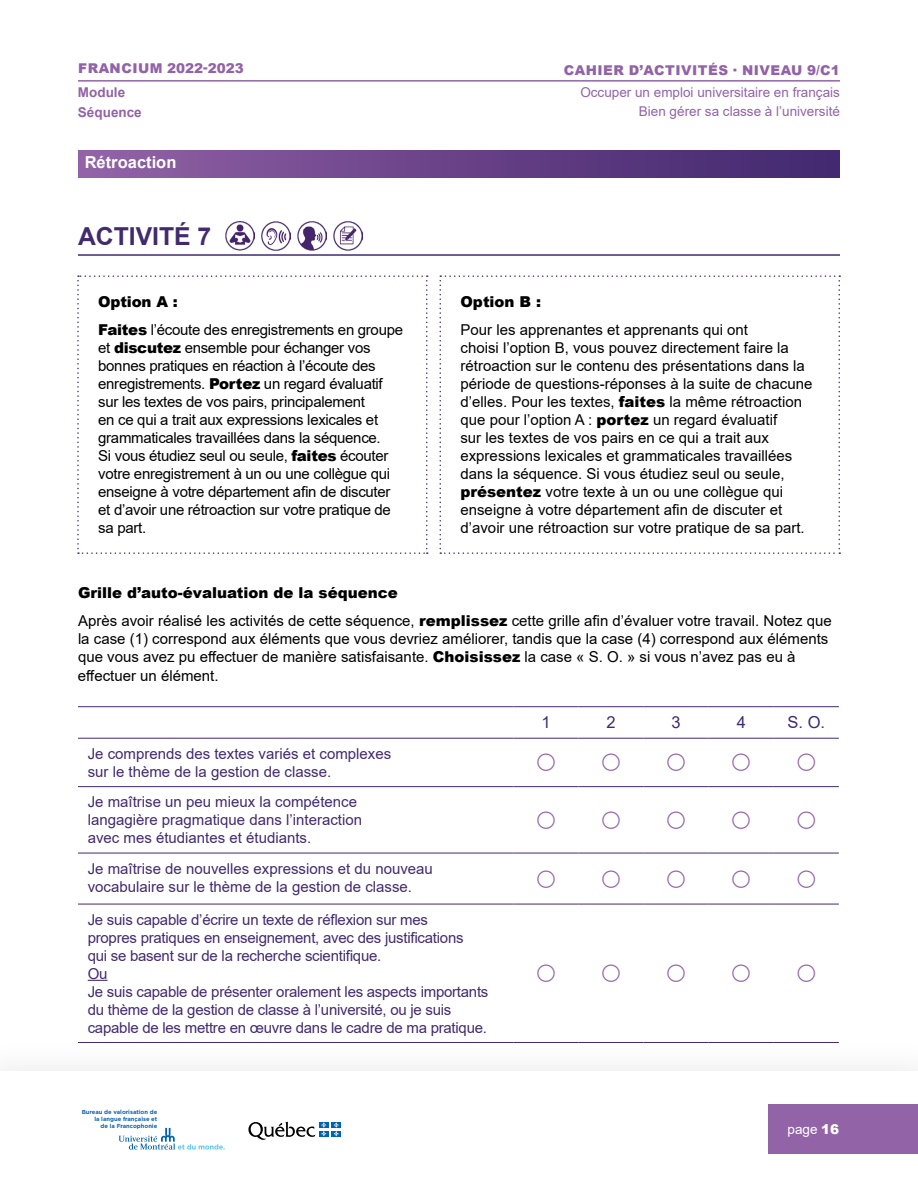
<style>
.page{position:relative;width:918px;height:1188px;background:#fff}
.page>*{position:absolute;margin:0;border:0;box-sizing:border-box;transform-origin:0 0}
.t1{font:700 24.75px "Arial";color:#422a6f}
.t2{font:700 16.5px "Arial";color:#fff}
.t3{font:16.5px "Arial";color:#422a6f}
.t4{font:15px/18px "Arial";color:#000}
.t5{font:15px/18px "Arial";letter-spacing:-.015em;color:#422a6f}
.t6{font:15px/18px "Arial";letter-spacing:-.02em;color:#000}
.t7{font:900 15px "Arial";color:#000}
.t8{font:13.5px "Arial";color:#9263a7}
.t9{font:900 13.5px "Arial";letter-spacing:.035em;color:#9263a7}
.t10{font:700 13.5px "Arial";color:#9263a7}
.t11{font:13.5px "Arial";color:#fff}
.t12{font:700 5.85px/6.8px "Gotham";color:#0f65af;text-align:right}
.s1{font-weight:900}
</style>
<div class="page">
<div style="left:0;top:1035px;width:918px;height:153px;background:#fcfbfc"></div>
<div style="left:0;top:1071px;width:918px;height:117px;background:#fff"></div>
<div style="left:768px;top:1105px;width:150px;height:49px;background:#9263a7"></div>
<hr style="left:78px;top:80px;width:195px;height:2px;background:#9263a7">
<hr style="left:273px;top:80px;width:567px;height:2px;background:#9263a7">
<div style="left:319px;top:1122px;width:10px;height:6px;background:#0063af"></div>
<div style="left:331px;top:1122px;width:10px;height:6px;background:#0063af"></div>
<div style="left:319px;top:1131px;width:10px;height:6px;background:#0063af"></div>
<svg style="left:248px;top:1122px;width:78px;height:18px"></svg>
<div style="left:331px;top:1131px;width:10px;height:6px;background:#0063af"></div>
<svg style="left:334px;top:1122px;width:5px;height:14px"></svg>
<svg style="left:119px;top:1128px;width:106px;height:22px"></svg>
<div style="left:78px;top:150px;width:762px;height:27px;background:linear-gradient(to right,#9261a5,#40266d)"></div>
<hr style="left:78px;top:254px;width:762px;height:2px;background:#422a6f">
<img style="left:225px;top:221px;width:29px;height:30px">
<img style="left:261px;top:221px;width:30px;height:30px">
<img style="left:297px;top:221px;width:30px;height:30px">
<img style="left:334px;top:221px;width:29px;height:30px">
<hr style="left:78px;top:786px;width:436px;height:1px;background:#422a6f">
<hr style="left:514px;top:786px;width:65px;height:1px;background:#422a6f">
<hr style="left:579px;top:786px;width:65px;height:1px;background:#422a6f">
<hr style="left:644px;top:786px;width:65px;height:1px;background:#422a6f">
<hr style="left:709px;top:786px;width:65px;height:1px;background:#422a6f">
<hr style="left:774px;top:786px;width:65px;height:1px;background:#422a6f">
<hr style="left:78px;top:853px;width:436px;height:1px;background:#422a6f">
<hr style="left:514px;top:853px;width:65px;height:1px;background:#422a6f">
<hr style="left:579px;top:853px;width:65px;height:1px;background:#422a6f">
<hr style="left:644px;top:853px;width:65px;height:1px;background:#422a6f">
<hr style="left:709px;top:853px;width:65px;height:1px;background:#422a6f">
<hr style="left:774px;top:853px;width:65px;height:1px;background:#422a6f">
<hr style="left:514px;top:904px;width:65px;height:1px;background:#422a6f">
<hr style="left:579px;top:904px;width:65px;height:1px;background:#422a6f">
<hr style="left:644px;top:904px;width:65px;height:1px;background:#422a6f">
<hr style="left:709px;top:904px;width:65px;height:1px;background:#422a6f">
<hr style="left:774px;top:904px;width:65px;height:1px;background:#422a6f">
<hr style="left:514px;top:1042px;width:65px;height:1px;background:#422a6f">
<hr style="left:579px;top:1042px;width:65px;height:1px;background:#422a6f">
<hr style="left:644px;top:1042px;width:65px;height:1px;background:#422a6f">
<hr style="left:709px;top:1042px;width:65px;height:1px;background:#422a6f">
<hr style="left:774px;top:1042px;width:65px;height:1px;background:#422a6f">
<hr style="left:78px;top:904px;width:436px;height:1px;background:#422a6f">
<hr style="left:78px;top:1042px;width:436px;height:1px;background:#422a6f">
<hr style="left:78px;top:706px;width:436px;height:1px;background:#422a6f">
<hr style="left:514px;top:706px;width:65px;height:1px;background:#422a6f">
<hr style="left:579px;top:706px;width:65px;height:1px;background:#422a6f">
<hr style="left:644px;top:706px;width:65px;height:1px;background:#422a6f">
<hr style="left:709px;top:706px;width:65px;height:1px;background:#422a6f">
<hr style="left:774px;top:706px;width:65px;height:1px;background:#422a6f">
<hr style="left:78px;top:738px;width:436px;height:1px;background:#422a6f">
<hr style="left:514px;top:738px;width:65px;height:1px;background:#422a6f">
<hr style="left:579px;top:738px;width:65px;height:1px;background:#422a6f">
<hr style="left:644px;top:738px;width:65px;height:1px;background:#422a6f">
<hr style="left:709px;top:738px;width:65px;height:1px;background:#422a6f">
<hr style="left:774px;top:738px;width:65px;height:1px;background:#422a6f">
<svg style="left:88px;top:980px;width:20px;height:1px"></svg>
<svg style="left:77px;top:275px;width:351px;height:279px"></svg>
<svg style="left:440px;top:275px;width:400px;height:279px"></svg>
<p class="t9" style="left:78px;top:59px;width:167px">FRANCIUM 2022-2023</p>
<p class="t9" style="left:564px;top:60px;width:278px">CAHIER D’ACTIVITÉS · NIVEAU 9/C1</p>
<p class="t10" style="left:78px;top:82px;width:49px">Module</p>
<p class="t8" style="left:580px;top:83px;width:261px">Occuper un emploi universitaire en français</p>
<p class="t10" style="left:78px;top:103px;width:65px">Séquence</p>
<p class="t8" style="left:639px;top:101px;width:203px">Bien gérer sa classe à l’université</p>
<p class="t2" style="left:85px;top:151px;width:93px">Rétroaction</p>
<h1 class="t1" style="left:78px;top:218px;width:135px">ACTIVITÉ 7</h1>
<p class="t6" style="left:98px;top:288px;width:306px;line-height:27.8px"><span class="s1">Option A :<br>Faites</span> l’écoute des enregistrements en groupe</p>
<p class="t6" style="left:98px;top:339px;width:294px">et <span class="s1">discutez</span> ensemble pour échanger vos bonnes pratiques en réaction à l’écoute des enregistrements. <span class="s1">Portez</span> un regard évaluatif sur les textes de vos pairs, principalement<br>en ce qui a trait aux expressions lexicales et grammaticales travaillées dans la séquence.<br>Si vous étudiez seul ou seule, <span class="s1">faites</span> écouter votre enregistrement à un ou une collègue qui enseigne à votre département afin de discuter et d’avoir une rétroaction sur votre pratique de sa part.</p>
<p class="t7" style="left:460px;top:291px;width:82px">Option B :</p>
<p class="t4" style="left:460px;top:321px;width:353px">Pour les apprenantes et apprenants qui ont<br>choisi l’option B, vous pouvez directement faire la rétroaction sur le contenu des présentations dans la période de questions-réponses à la suite de chacune d’elles. Pour les textes, <span class="s1">faites</span> la même rétroaction que pour l’option A : <span class="s1">portez</span> un regard évaluatif<br>sur les textes de vos pairs en ce qui a trait aux expressions lexicales et grammaticales travaillées dans la séquence. Si vous étudiez seul ou seule, <span class="s1">présentez</span> votre texte à un ou une collègue qui enseigne à votre département afin de discuter et d’avoir une rétroaction sur votre pratique de sa part.</p>
<p class="t4" style="left:78px;top:579px;width:755px;line-height:27.8px"><span class="s1">Grille d’auto-évaluation de la séquence<br></span>Après avoir réalisé les activités de cette séquence, <span class="s1">remplissez</span> cette grille afin d’évaluer votre travail. Notez que</p>
<p class="t4" style="left:78px;top:629px;width:752px">la case (1) correspond aux éléments que vous devriez améliorer, tandis que la case (4) correspond aux éléments que vous avez pu effectuer de manière satisfaisante. <span class="s1">Choisissez</span> la case « S. O. » si vous n’avez pas eu à</p>
<p class="t4" style="left:78px;top:667px;width:142px">effectuer un élément.</p>
<p class="t3" style="left:541px;top:711px;width:11px">1</p>
<p class="t3" style="left:607px;top:711px;width:11px">2</p>
<p class="t3" style="left:672px;top:711px;width:11px">3</p>
<p class="t3" style="left:737px;top:711px;width:11px">4</p>
<p class="t3" style="left:788px;top:711px;width:39px">S. O.</p>
<p class="t5" style="left:88px;top:745px;width:305px">Je comprends des textes variés et complexes sur le thème de la gestion de classe.</p>
<p class="t5" style="left:88px;top:793px;width:276px">Je maîtrise un peu mieux la compétence langagière pragmatique dans l’interaction avec mes étudiantes et étudiants.</p>
<p class="t5" style="left:88px;top:859px;width:347px">Je maîtrise de nouvelles expressions et du nouveau vocabulaire sur le thème de la gestion de classe.</p>
<p class="t5" style="left:88px;top:910px;width:402px">Je suis capable d’écrire un texte de réflexion sur mes<br>propres pratiques en enseignement, avec des justifications<br>qui se basent sur de la recherche scientifique.<br>Ou<br>Je suis capable de présenter oralement les aspects importants du thème de la gestion de classe à l’université, ou je suis capable de les mettre en œuvre dans le cadre de ma pratique.</p>
<p class="t12" style="left:82px;top:1109px;width:77px">Bureau de valorisation de la langue française et<br>de la Francophonie</p>
<p class="t11" style="left:788px;top:1120px;width:53px">page <span class="s1">16</span></p>
</div>
